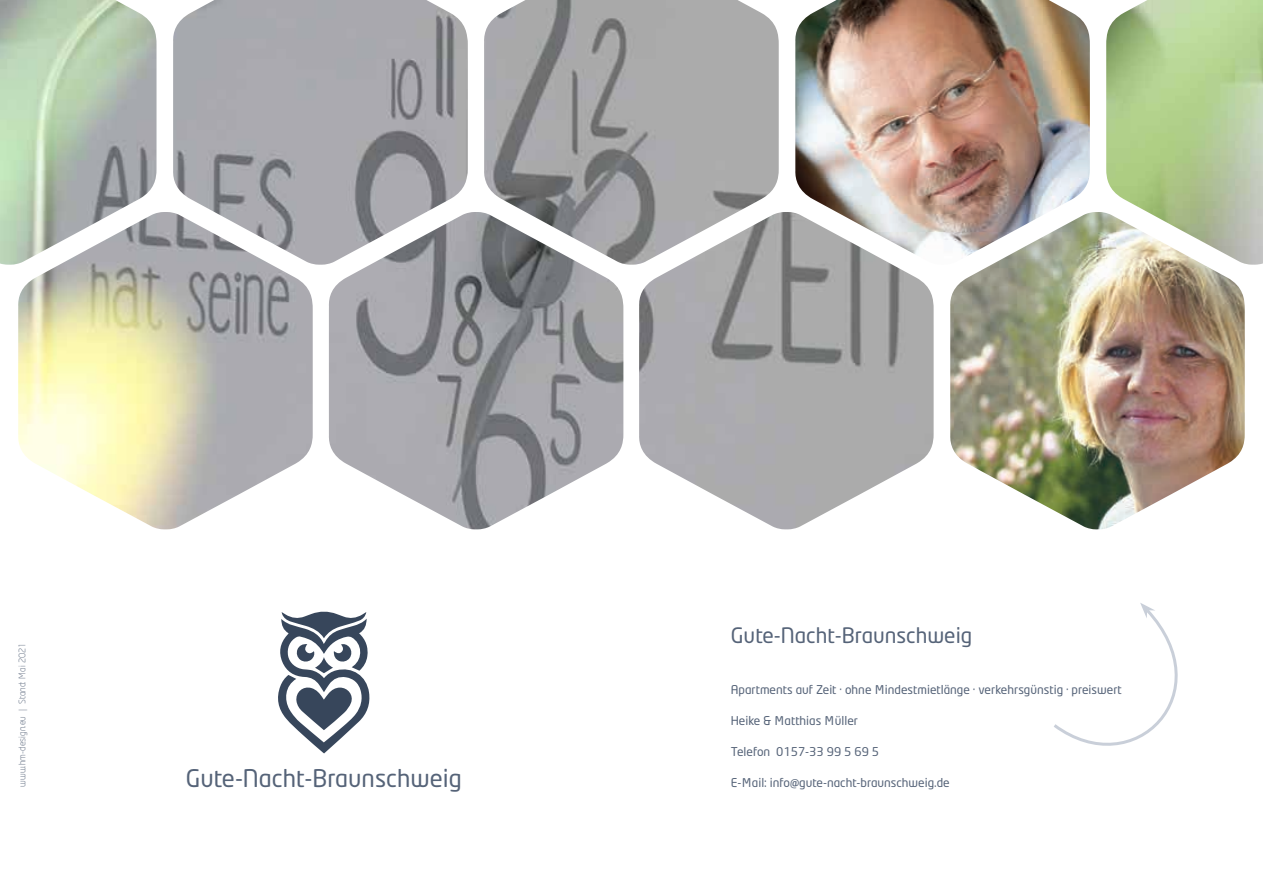
<style>
.page{position:relative;width:1263px;height:893px;background:#fff}
.page>*{position:absolute;margin:0;border:0;box-sizing:border-box;transform-origin:0 0}
.Basisformat{font:24px "Neo Tech Std";color:#556378}
.Basisformat-2{font:21px "Neo Tech Std";color:#556378}
.Kontakt{font:12px "Neo Tech Std";color:#556378}
.Kontakt-2{font:300 9px "Neo Tech";color:#556378}
</style>
<div class="page">
<img style="left:1106px;top:0;width:157px;height:265px">
<img style="left:0;top:0;width:934px;height:529px">
<img style="left:950px;top:212px;width:295px;height:317px">
<img style="left:795px;top:0;width:295px;height:265px">
<svg style="left:278px;top:611px;width:92px;height:142px"></svg>
<svg style="left:1054px;top:603px;width:124px;height:143px"></svg>
<p class="Kontakt-2" style="left:17px;top:787px;width:144px;rotate:-90deg">www.hm-design.eu | Stand: Mai 2021</p>
<p class="Basisformat" style="left:186px;top:763px;width:277px">Gute-Nacht-Braunschweig</p>
<p class="Basisformat-2" style="left:731px;top:622px;width:243px">Gute-Nacht-Braunschweig</p>
<p class="Kontakt" style="left:731px;top:682px;width:393px">Apartments auf Zeit · ohne Mindestmietlänge · verkehrsgünstig · preiswert</p>
<p class="Kontakt" style="left:731px;top:713px;width:129px">Heike &amp; Matthias Müller</p>
<p class="Kontakt" style="left:731px;top:744px;width:150px">Telefon 0157-33 99 5 69 5</p>
<p class="Kontakt" style="left:731px;top:775px;width:221px">E-Mail: info@gute-nacht-braunschweig.de</p>
</div>
